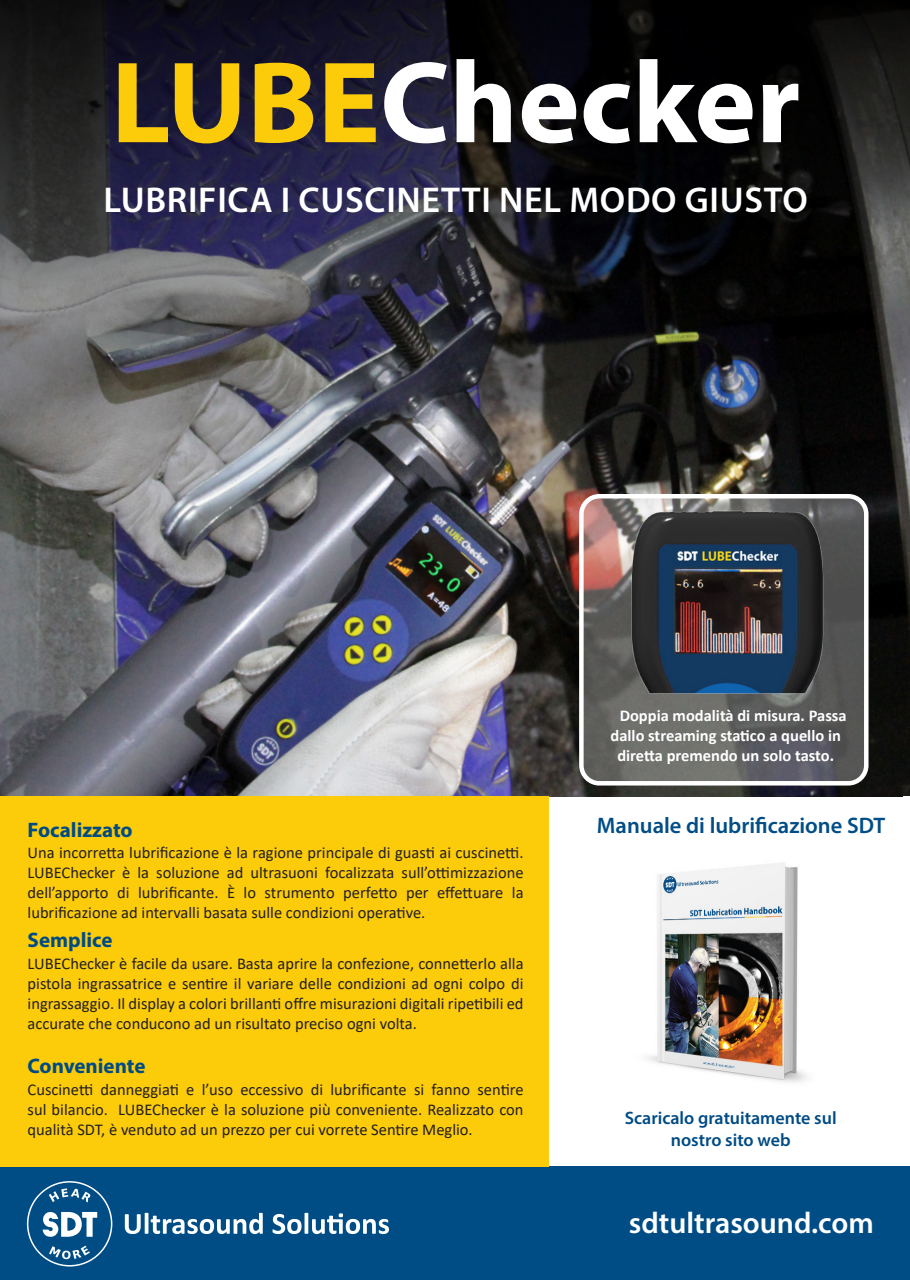
<style>
.page{position:relative;width:910px;height:1280px;background:#fff}
.page>*{position:absolute;margin:0;border:0;box-sizing:border-box;transform-origin:0 0}
.t1{font:700 117px "Myriad Pro";color:#fff}
.t2{font:600 36px "Myriad Pro";letter-spacing:.02em;color:#fff}
.Infos{font:600 30px "Myriad Pro";color:#fff}
.t3{font:600 22.5px "Myriad Pro";color:#004d86}
.t4{font:700 21px "Myriad Pro";color:#004b84}
.t5{font:600 18px/21.6px "Myriad Pro";color:#004b84;text-align:center}
.t6{font:16.5px/19.8px "Calibri";color:#231f20;text-align:justify}
.t7{font:700 16.5px/19.8px "Calibri";color:#fff;text-align:center}
.s1{color:#fccc0a}
</style>
<div class="page">
<img style="left:0;top:0;width:910px;height:796px">
<div style="left:0;top:1167px;width:910px;height:113px;background:#004d86"></div>
<svg style="left:27px;top:1181px;width:85px;height:85px"></svg>
<svg style="left:125px;top:1213px;width:138px;height:21px"></svg>
<svg style="left:273px;top:1213px;width:116px;height:21px"></svg>
<div style="left:0;top:796px;width:549px;height:371px;background:#fccc0a"></div>
<img style="left:586px;top:496px;width:275px;height:287px">
<div style="left:579px;top:494px;width:289px;height:291px;border:4px solid #fff;border-radius:18px"></div>
<img style="left:647px;top:863px;width:160px;height:219px">
<p class="t1" style="left:111px;top:26px;width:691px"><span class="s1">LUBE</span>Checker</p>
<p class="t2" style="left:103px;top:177px;width:706px">LUBRIFICA I CUSCINETTI NEL MODO GIUSTO</p>
<p class="t4" style="left:28px;top:816px;width:107px">Focalizzato</p>
<p class="t6" style="left:28px;top:843px;width:497px">Una incorretta lubrificazione è la ragione principale di guasti ai cuscinetti.<br>LUBEChecker è la soluzione ad ultrasuoni focalizzata sull’ottimizzazione dell’apporto di lubrificante. È lo strumento perfetto per effettuare la lubrificazione ad intervalli basata sulle condizioni operative.</p>
<p class="t4" style="left:28px;top:927px;width:87px">Semplice</p>
<p class="t6" style="left:28px;top:954px;width:498px">LUBEChecker è facile da usare. Basta aprire la confezione, connetterlo alla pistola ingrassatrice e sentire il variare delle condizioni ad ogni colpo di ingrassaggio. Il display a colori brillanti offre misurazioni digitali ripetibili ed accurate che conducono ad un risultato preciso ogni volta.</p>
<p class="t4" style="left:28px;top:1052px;width:120px">Conveniente</p>
<p class="t6" style="left:28px;top:1079px;width:498px">Cuscinetti danneggiati e l’uso eccessivo di lubrificante si fanno sentire sul bilancio. LUBEChecker è la soluzione più conveniente. Realizzato con qualità SDT, è venduto ad un prezzo per cui vorrete Sentire Meglio.</p>
<p class="t7" style="left:610px;top:706px;width:238px">Doppia modalità di misura. Passa dallo streaming statico a quello in diretta premendo un solo tasto.</p>
<p class="t3" style="left:597px;top:811px;width:290px">Manuale di lubrificazione SDT</p>
<p class="t5" style="left:625px;top:1107px;width:213px">Scaricalo gratuitamente sul nostro sito web</p>
<p class="Infos" style="left:629px;top:1204px;width:246px">sdtultrasound.com</p>
</div>
